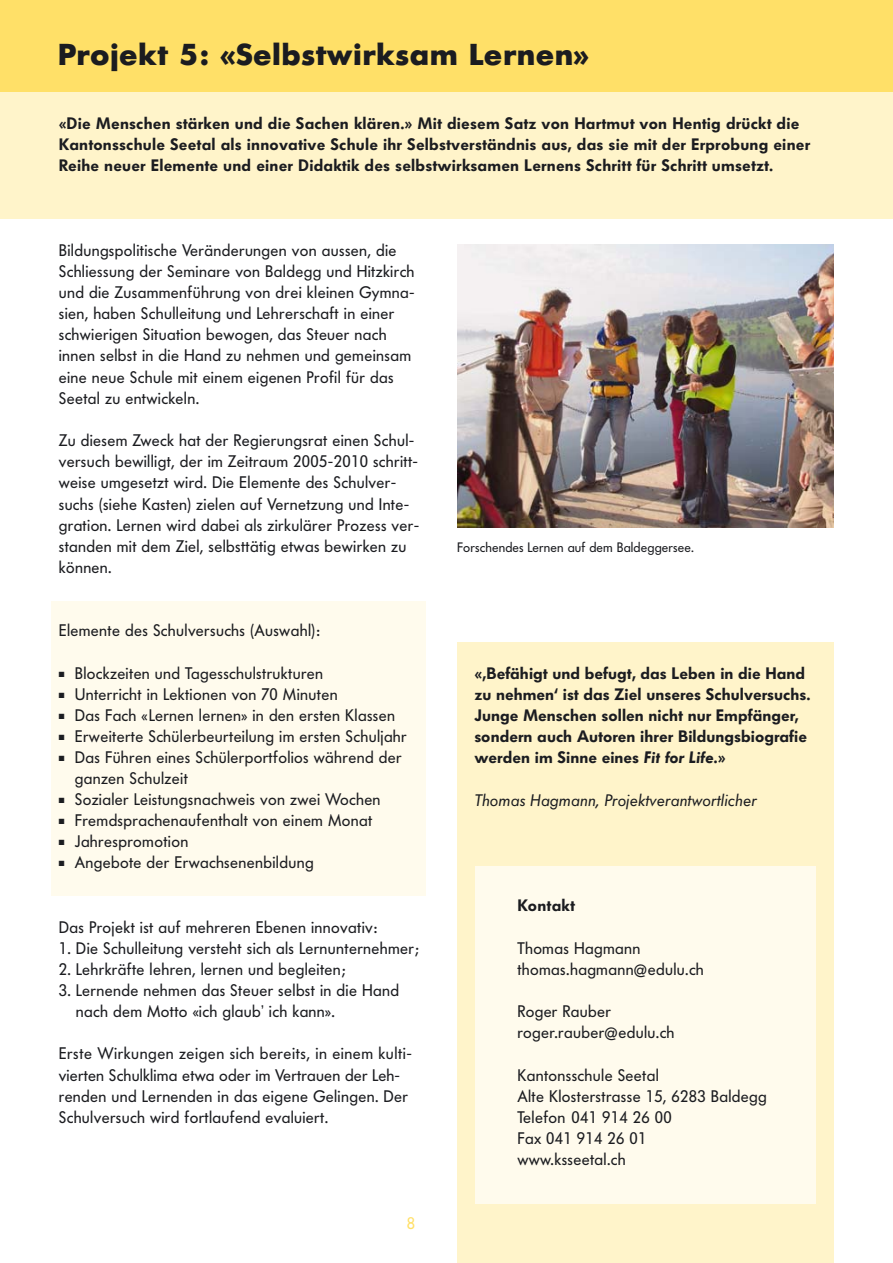
<style>
.page{position:relative;width:893px;height:1263px;background:#fff}
.page>*{position:absolute;margin:0;border:0;box-sizing:border-box;transform-origin:0 0}
.t1{font:700 30px "FU24";letter-spacing:.03em;color:#1b1c20}
.t2{font:16.5px/21.1px "FU24";letter-spacing:.035em;color:#1b1c20}
.t3{font:600 16.5px/21.1px "FU24";letter-spacing:.025em;color:#1b1c20}
.t4{font:italic 16.5px "FU24";letter-spacing:.035em;color:#1b1c20}
.t5{font:16.5px "FU24";color:#ffe068}
.t6{font:13.5px "FU24";letter-spacing:.025em;color:#1b1c20}
.s1{font-style:italic}
.s2{font-family:"Futura"}
</style>
<div class="page">
<div style="left:51px;top:601px;width:374px;height:295px;background:#fffbed"></div>
<div style="left:0;top:90px;width:892px;height:129px;background:#fff4ca"></div>
<div style="left:0;top:0;width:892px;height:91px;background:#ffe068"></div>
<div style="left:457px;top:642px;width:376px;height:621px;background:#fff4ca"></div>
<div style="left:475px;top:866px;width:341px;height:337px;background:#fffbed"></div>
<img style="left:457px;top:244px;width:376px;height:283px">
<h1 class="t1" style="left:57px;top:43px;width:534px">Projekt 5: «Selbstwirksam Lernen»</h1>
<p class="t3" style="left:59px;top:114px;width:753px">«Die Menschen stärken und die Sachen klären.» Mit diesem Satz von Hartmut von Hentig drückt die<br>Kantonsschule Seetal als innovative Schule ihr Selbstverständnis aus, das sie mit der Erprobung einer<br>Reihe neuer Elemente und einer Didaktik des selbstwirksamen Lernens Schritt für Schritt umsetzt.</p>
<p class="t2" style="left:59px;top:241px;width:357px">Bildungspolitische Veränderungen von aussen, die Schliessung der Seminare von Baldegg und Hitzkirch und die Zusammenführung von drei kleinen Gymna&shy;sien, haben Schulleitung und Lehrerschaft in einer schwierigen Situation bewogen, das Steuer nach innen selbst in die Hand zu nehmen und gemeinsam eine neue Schule mit einem eigenen Profil für das Seetal zu entwickeln.</p>
<p class="t2" style="left:59px;top:431px;width:362px">Zu diesem Zweck hat der Regierungsrat einen Schul&shy;versuch bewilligt, der im Zeitraum 2005-2010 schritt&shy;weise umgesetzt wird. Die Elemente des Schulver - suchs (siehe Kasten) zielen auf Vernetzung und Inte&shy;gration. Lernen wird dabei als zirkulärer Prozess ver&shy;standen mit dem Ziel, selbsttätig etwas bewirken zu können.</p>
<p class="t2" style="left:59px;top:621px;width:262px">Elemente des Schulversuchs (Auswahl):</p>
<p class="t2" style="left:59px;top:664px;width:266px">■ Blockzeiten und Tagesschulstrukturen</p>
<p class="t2" style="left:59px;top:685px;width:280px">■ Unterricht in Lektionen von 70 Minuten</p>
<p class="t2" style="left:59px;top:706px;width:338px">■ Das Fach «Lernen lernen» in den ersten Klassen</p>
<p class="t2" style="left:59px;top:727px;width:349px">■ Erweiterte Schülerbeurteilung im ersten Schuljahr</p>
<p class="t2" style="left:75px;top:748px;width:328px;text-indent:-16px">■ Das Führen eines Schülerportfolios während der ganzen Schulzeit</p>
<p class="t2" style="left:59px;top:790px;width:323px">■ Sozialer Leistungsnachweis von zwei Wochen</p>
<p class="t2" style="left:59px;top:811px;width:315px">■ Fremdsprachenaufenthalt von einem Monat</p>
<p class="t2" style="left:59px;top:832px;width:131px">■ Jahrespromotion</p>
<p class="t2" style="left:59px;top:853px;width:256px">■ Angebote der Erwachsenenbildung</p>
<p class="t2" style="left:59px;top:918px;width:320px">Das Projekt ist auf mehreren Ebenen innovativ:</p>
<p class="t2" style="left:59px;top:939px;width:361px">1. Die Schulleitung versteht sich als Lernunternehmer;</p>
<p class="t2" style="left:59px;top:960px;width:288px">2. Lehrkräfte lehren, lernen und begleiten;</p>
<p class="t2" style="left:76px;top:981px;width:325px;text-indent:-17px">3. Lernende nehmen das Steuer selbst in die Hand nach dem Motto «ich glaub’ ich kann».</p>
<p class="t2" style="left:59px;top:1044px;width:354px">Erste Wirkungen zeigen sich bereits, in einem kulti&shy;vierten Schulklima etwa oder im Vertrauen der Leh&shy;renden und Lernenden in das eigene Gelingen. Der Schulversuch wird fortlaufend evaluiert.</p>
<p class="t5" style="left:407px;top:1216px;width:10px">8</p>
<p class="t6" style="left:457px;top:542px;width:238px">Forschendes Lernen auf dem Baldeggersee.</p>
<p class="t3" style="left:474px;top:664px;width:337px">«‚Befähigt und befugt, das Leben in die Hand zu nehmen‘ ist das Ziel unseres Schulversuchs.<br>Junge Menschen sollen nicht nur Empfänger, sondern auch Autoren ihrer Bildungsbiografie werden im Sinne eines <span class="s1">Fit for Life.</span>»</p>
<p class="t4" style="left:474px;top:793px;width:284px">Thomas Hagmann, Projektverantwortlicher</p>
<p class="t3" style="left:517px;top:896px;width:59px">Kontakt</p>
<p class="t2" style="left:517px;top:939px;width:188px">Thomas Hagmann thomas.hagmann<span class="s2">@</span>edulu.ch</p>
<p class="t2" style="left:517px;top:1002px;width:158px">Roger Rauber roger.rauber<span class="s2">@</span>edulu.ch</p>
<p class="t2" style="left:517px;top:1066px;width:251px">Kantonsschule Seetal<br>Alte Klosterstrasse 15, 6283 Baldegg<br>Telefon 041 914 26 00<br>Fax 041 914 26 01<br>www.ksseetal.ch</p>
</div>
